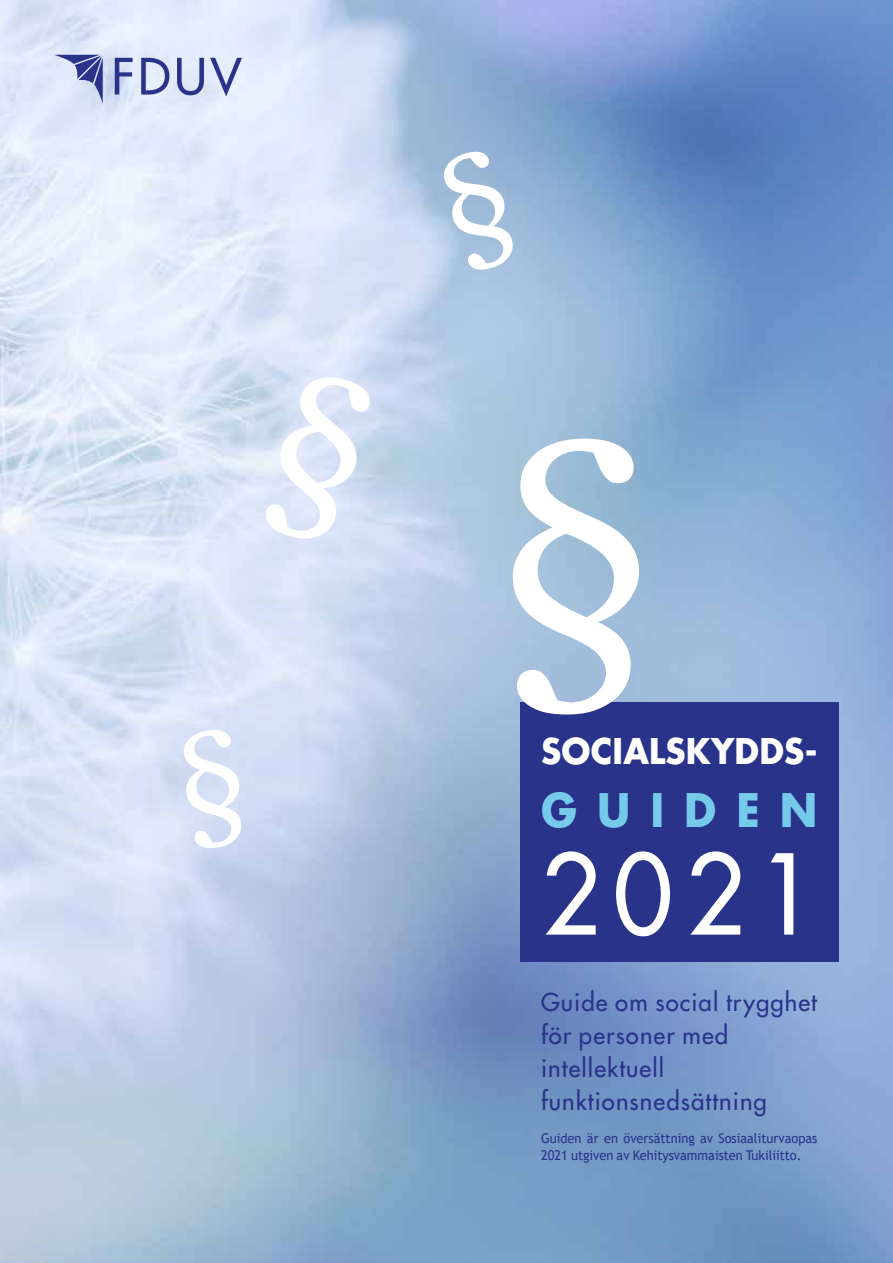
<style>
.page{position:relative;width:893px;height:1263px;background:#fff}
.page>*{position:absolute;margin:0;border:0;box-sizing:border-box;transform-origin:0 0}
.t1{font:500 108px "Futura Std";color:#fff;scale:.95 1}
.t2{font:700 45px "Futura Std";letter-spacing:.47em;color:#77cbea;scale:.95 1}
.t3{font:700 34.5px "Futura Std";letter-spacing:.005em;color:#fff;scale:.95 1}
.t4{font:500 24px/33px "Futura Std";letter-spacing:.045em;color:#29338a}
.t5{font:13.5px/16.5px "Trebuchet MS";color:#29338a;scale:.95 1}
</style>
<div class="page">
<img style="left:0;top:0;width:893px;height:1263px">
<div style="left:520px;top:702px;width:319px;height:259px;background:#29338a"></div>
<svg style="left:54px;top:55px;width:49px;height:49px;background:#a5aed5"></svg>
<svg style="left:115px;top:58px;width:18px;height:37px"></svg>
<svg style="left:141px;top:58px;width:28px;height:37px"></svg>
<svg style="left:177px;top:58px;width:27px;height:37px"></svg>
<svg style="left:210px;top:58px;width:32px;height:39px"></svg>
<svg style="left:510px;top:437px;width:131px;height:278px;background:#99b7d5"></svg>
<svg style="left:258px;top:368px;width:121px;height:180px;background:#d6e1f5"></svg>
<div style="left:179px;top:727px;width:68px;height:123px;background:#d4dff5"></div>
<svg style="left:437px;top:147px;width:84px;height:127px;background:#9fbbda"></svg>
<h3 class="t3" style="left:541px;top:728px;width:293px">SOCIALSKYDDS-</h3>
<h2 class="t2" style="left:541px;top:780px;width:293px">GUIDEN</h2>
<h1 class="t1" style="left:541px;top:827px;width:292px">2021</h1>
<h3 class="t4" style="left:541px;top:986px;width:277px">Guide om social trygghet för personer med intellektuell funktionsnedsättning</h3>
<p class="t5" style="left:541px;top:1130px;width:292px">Guiden är en översättning av Sosiaaliturvaopas<br>2021 utgiven av Kehitysvammaisten Tukiliitto.</p>
</div>
